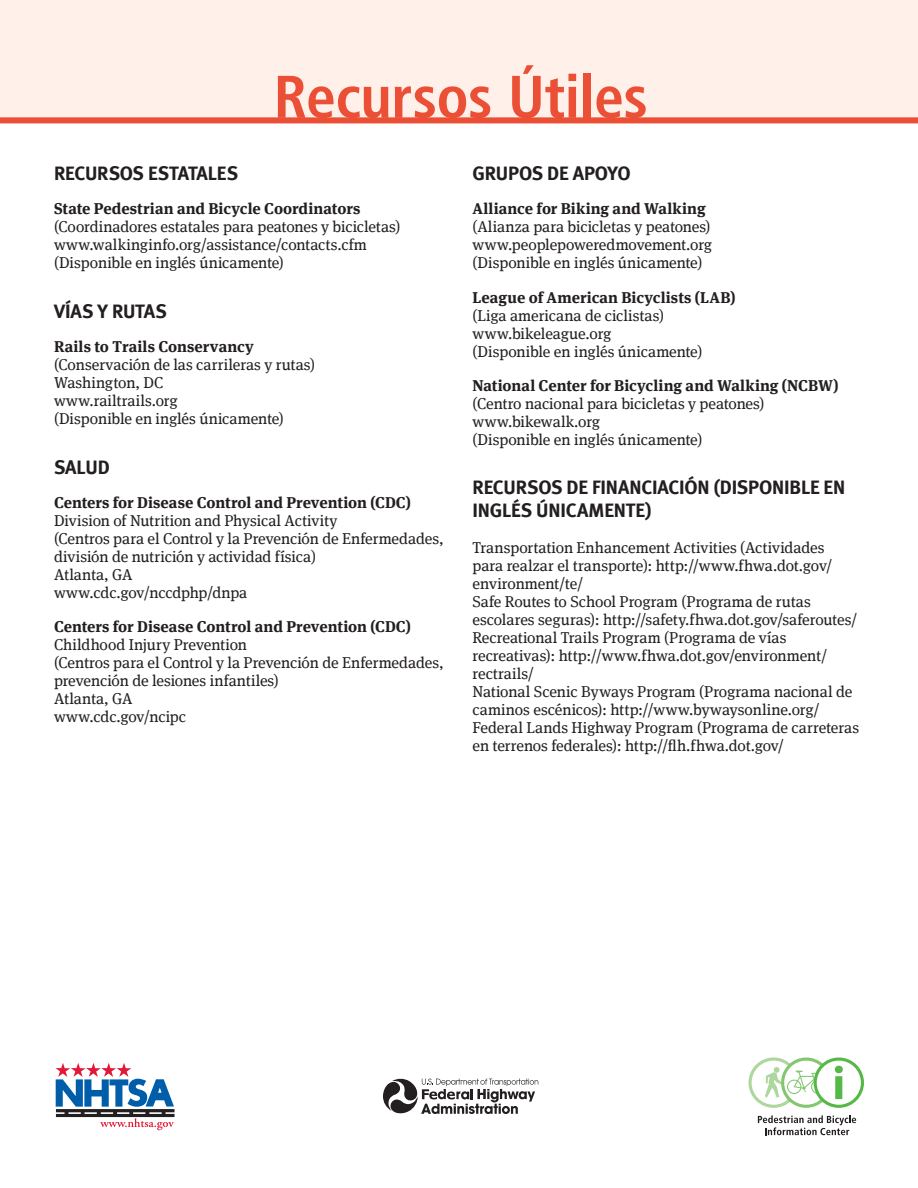
<style>
.page{position:relative;width:918px;height:1188px;background:#fff}
.page>*{position:absolute;margin:0;border:0;box-sizing:border-box;transform-origin:0 0}
.t1{font:700 condensed 60px "Frutiger LT Std";letter-spacing:-.01em;color:#eb4f36}
.Resource_Category{font:700 19.5px/22.5px "Meta";letter-spacing:-.01em;color:#231f20}
.Resource{font:15.75px/18px "Meta Serif";letter-spacing:-.005em;color:#231f20}
.Resource_Header{font:700 15.75px "Meta Serif";color:#231f20}
</style>
<div class="page">
<div style="left:0;top:0;width:918px;height:124px;background:#fff0e9"></div>
<svg style="left:383px;top:1078px;width:155px;height:36px"></svg>
<svg style="left:56px;top:1063px;width:119px;height:67px"></svg>
<svg style="left:750px;top:1059px;width:47px;height:47px"></svg>
<div style="left:749px;top:1058px;width:50px;height:50px;border:3px solid #add79c;border-radius:50%"></div>
<svg style="left:815px;top:1059px;width:47px;height:47px"></svg>
<div style="left:814px;top:1058px;width:50px;height:50px;border:3px solid #55b947;border-radius:50%"></div>
<svg style="left:758px;top:1058px;width:98px;height:77px"></svg>
<div style="left:0;top:117px;width:918px;height:6px;background:#eb4f36"></div>
<p class="t1" style="left:274px;top:61px;width:376px">Recursos Útiles</p>
<p class="Resource_Category" style="left:54px;top:162px;width:186px">RECURSOS ESTATALES</p>
<p class="Resource_Header" style="left:54px;top:199px;width:308px">State Pedestrian and Bicycle Coordinators</p>
<p class="Resource" style="left:54px;top:218px;width:348px">(Coordinadores estatales para peatones y bicicletas)</p>
<p class="Resource" style="left:54px;top:236px;width:315px">www.walkinginfo.org/assistance/contacts.cfm</p>
<p class="Resource" style="left:54px;top:254px;width:231px">(Disponible en inglés únicamente)</p>
<p class="Resource_Category" style="left:54px;top:300px;width:114px">VÍAS Y RUTAS</p>
<p class="Resource_Header" style="left:54px;top:337px;width:201px">Rails to Trails Conservancy</p>
<p class="Resource" style="left:54px;top:355px;width:263px">(Conservación de las carrileras y rutas)</p>
<p class="Resource" style="left:54px;top:373px;width:111px">Washington, DC</p>
<p class="Resource" style="left:54px;top:391px;width:125px">www.railtrails.org</p>
<p class="Resource" style="left:54px;top:409px;width:231px">(Disponible en inglés únicamente)</p>
<p class="Resource_Category" style="left:54px;top:455px;width:57px">SALUD</p>
<p class="Resource_Header" style="left:54px;top:493px;width:358px">Centers for Disease Control and Prevention (CDC)</p>
<p class="Resource" style="left:54px;top:511px;width:285px">Division of Nutrition and Physical Activity</p>
<p class="Resource" style="left:54px;top:529px;width:391px">(Centros para el Control y la Prevención de Enfermedades, división de nutrición y actividad física)</p>
<p class="Resource" style="left:54px;top:565px;width:80px">Atlanta, GA</p>
<p class="Resource" style="left:54px;top:583px;width:195px">www.cdc.gov/nccdphp/dnpa</p>
<p class="Resource_Header" style="left:54px;top:617px;width:358px">Centers for Disease Control and Prevention (CDC)</p>
<p class="Resource" style="left:54px;top:635px;width:195px">Childhood Injury Prevention</p>
<p class="Resource" style="left:54px;top:653px;width:391px">(Centros para el Control y la Prevención de Enfermedades, prevención de lesiones infantiles)</p>
<p class="Resource" style="left:54px;top:689px;width:80px">Atlanta, GA</p>
<p class="Resource" style="left:54px;top:707px;width:134px">www.cdc.gov/ncipc</p>
<p class="Resource_Category" style="left:472px;top:162px;width:160px">GRUPOS DE APOYO</p>
<p class="Resource_Header" style="left:472px;top:199px;width:235px">Alliance for Biking and Walking</p>
<p class="Resource" style="left:472px;top:218px;width:240px">(Alianza para bicicletas y peatones)</p>
<p class="Resource" style="left:472px;top:236px;width:241px">www.peoplepoweredmovement.org</p>
<p class="Resource" style="left:472px;top:254px;width:231px">(Disponible en inglés únicamente)</p>
<p class="Resource_Header" style="left:472px;top:287px;width:264px">League of American Bicyclists (LAB)</p>
<p class="Resource" style="left:472px;top:306px;width:193px">(Liga americana de ciclistas)</p>
<p class="Resource" style="left:472px;top:324px;width:141px">www.bikeleague.org</p>
<p class="Resource" style="left:472px;top:342px;width:231px">(Disponible en inglés únicamente)</p>
<p class="Resource_Header" style="left:472px;top:376px;width:367px">National Center for Bicycling and Walking (NCBW)</p>
<p class="Resource" style="left:472px;top:394px;width:293px">(Centro nacional para bicicletas y peatones)</p>
<p class="Resource" style="left:472px;top:412px;width:129px">www.bikewalk.org</p>
<p class="Resource" style="left:472px;top:430px;width:231px">(Disponible en inglés únicamente)</p>
<p class="Resource_Category" style="left:472px;top:476px;width:374px">RECURSOS DE FINANCIACIÓN (DISPONIBLE EN<br>INGLÉS ÚNICAMENTE)</p>
<p class="Resource" style="left:472px;top:538px;width:361px">Transportation Enhancement Activities (Actividades para realzar el transporte): http://www.fhwa.dot.gov/ environment/te/</p>
<p class="Resource" style="left:472px;top:592px;width:386px">Safe Routes to School Program (Programa de rutas escolares seguras): http://safety.fhwa.dot.gov/saferoutes/</p>
<p class="Resource" style="left:472px;top:628px;width:356px">Recreational Trails Program (Programa de vías recreativas): http://www.fhwa.dot.gov/environment/ rectrails/</p>
<p class="Resource" style="left:472px;top:682px;width:381px">National Scenic Byways Program (Programa nacional de caminos escénicos): http://www.bywaysonline.org/</p>
<p class="Resource" style="left:472px;top:718px;width:388px">Federal Lands Highway Program (Programa de carreteras en terrenos federales): http://flh.fhwa.dot.gov/</p>
</div>
